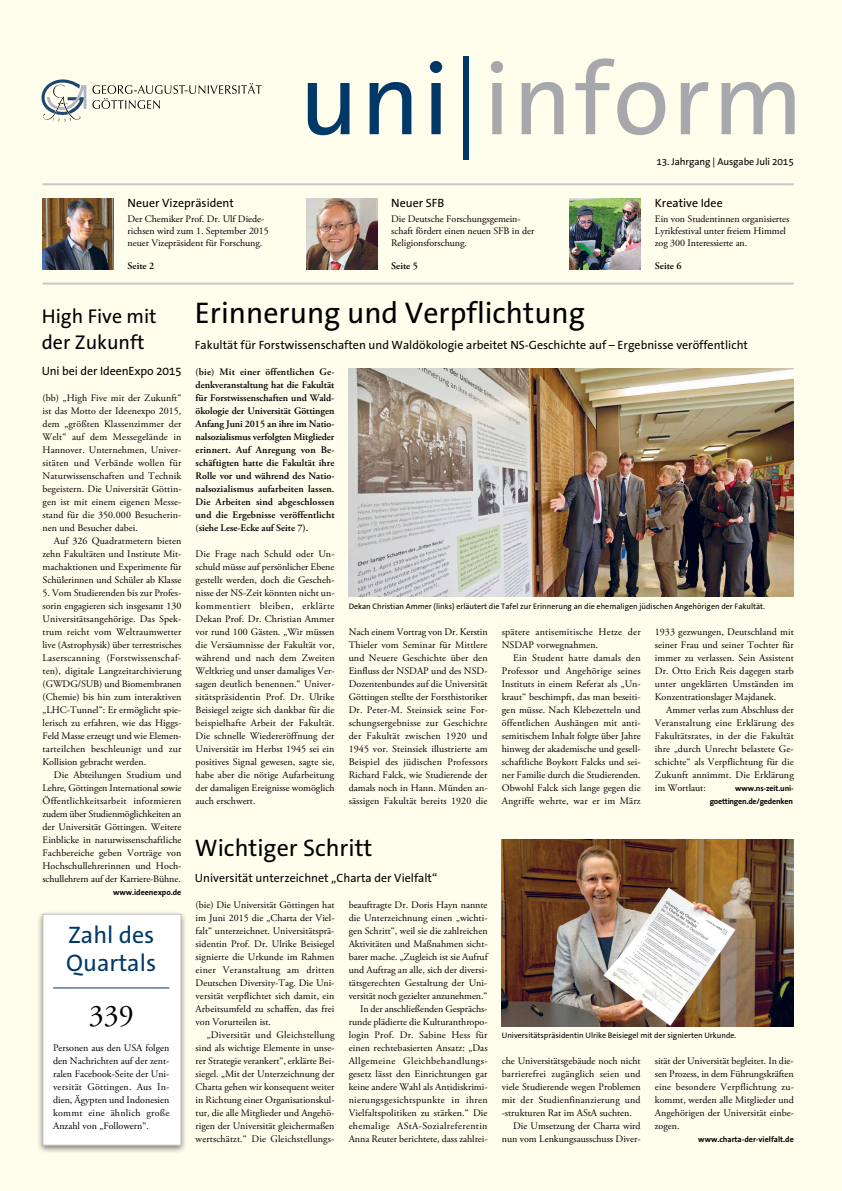
<style>
.page{position:relative;width:842px;height:1191px;background:#fffdec}
.page>*{position:absolute;margin:0;border:0;box-sizing:border-box;transform-origin:0 0}
.t1{font:103px "The Sans Expo";letter-spacing:.025em;color:#a7a8ab}
.t2{font:30px "The Sans Expo";color:#000}
.t3{font:30px "Adobe Garamond Pro";color:#000}
.t4{font:24px "The Sans Expo";color:#000}
.t5{font:24px/28.8px "The Sans Expo";color:#003967}
.t6{font:20px/26px "The Sans Expo";color:#000}
.t7{font:12px "The Sans Expo";color:#000}
.t8{font:10px/13px "Adobe Garamond Pro";color:#000;text-align:justify}
.t9{font:600 10px/13px "Adobe Garamond Pro";color:#000;text-align:justify}
.t10{font:10px/13px "Adobe Garamond Pro";letter-spacing:.02em;color:#000}
.t11{font:10px "The Sans Expo";letter-spacing:-.01em;color:#000}
.t12{font:8px "The Sans Expo";color:#000}
.t13{font:700 8px "The Sans Expo";color:#000}
.t14{font:700 8px/13px "The Sans Expo";letter-spacing:-.025em;color:#000;text-align:right}
.s1{color:#003967}
.s2{font-weight:300;color:#003967}
</style>
<div class="page">
<svg style="left:92px;top:83px;width:170px;height:26px"></svg>
<svg style="left:42px;top:79px;width:44px;height:42px"></svg>
<hr style="left:43px;top:183px;width:751px;height:2px;background:#c6c8ca">
<hr style="left:43px;top:282px;width:751px;height:2px;background:#c6c8ca">
<img style="left:502px;top:839px;width:292px;height:187px">
<img style="left:349px;top:369px;width:445px;height:227px">
<img style="left:43px;top:198px;width:70px;height:71px">
<img style="left:306px;top:198px;width:71px;height:71px">
<img style="left:570px;top:198px;width:71px;height:71px">
<div style="left:37px;top:910px;width:150px;height:244px;background:#000;opacity:.5"></div>
<div style="left:43px;top:913px;width:138px;height:232px;background:#fff;border:1px solid #c6c8ca"></div>
<hr style="left:53px;top:987px;width:116px;height:1px;background:#003967">
<p class="t7" style="left:128px;top:197px;width:108px">Neuer Vizepräsident</p>
<p class="t8" style="left:128px;top:213px;width:143px;line-height:12px;text-align:left">Der Chemiker Prof. Dr. Ulf Diede&shy;richsen wird zum 1. September 2015 neuer Vizepräsident für Forschung.</p>
<p class="t9" style="left:128px;top:259px;width:28px">Seite 2</p>
<h1 class="t1" style="left:299px;top:44px;width:506px"><span class="s1">uni</span><span class="s2">|</span>inform</h1>
<p class="t11" style="left:656px;top:156px;width:139px">13. Jahrgang | Ausgabe Juli 2015</p>
<p class="t7" style="left:391px;top:197px;width:55px">Neuer SFB</p>
<p class="t8" style="left:391px;top:213px;width:145px;line-height:12px;text-align:left">Die Deutsche Forschungsgemein&shy;schaft fördert einen neuen SFB in der<br>Religionsforschung.</p>
<p class="t9" style="left:391px;top:259px;width:28px">Seite 5</p>
<p class="t7" style="left:655px;top:197px;width:69px">Kreative Idee</p>
<p class="t8" style="left:655px;top:213px;width:136px;line-height:12px;text-align:left">Ein von Studentinnen organisiertes<br>Lyrikfestival unter freiem Himmel zog 300 Interessierte an.</p>
<p class="t9" style="left:655px;top:259px;width:28px">Seite 6</p>
<h3 class="t6" style="left:42px;top:304px;width:116px">High Five mit der Zukunft</h3>
<p class="t7" style="left:42px;top:364px;width:141px">Uni bei der IdeenExpo 2015</p>
<p class="t8" style="left:43px;top:392px;width:141px">(bb) „High Five mit der Zukunft“ ist das Motto der Ideenexpo 2015, dem „größten Klassenzimmer der Welt“ auf dem Messegelände in Hannover. Unternehmen, Univer&shy;sitäten und Verbände wollen für Naturwissenschaften und Technik begeistern. Die Universität Göttin&shy;gen ist mit einem eigenen Messe&shy;stand für die 350.000 Besucherin&shy;nen und Besucher dabei.</p>
<p class="t8" style="left:43px;top:535px;width:140px;text-indent:11px">Auf 326 Quadratmetern bieten zehn Fakultäten und Institute Mit&shy;machaktionen und Experimente für Schülerinnen und Schüler ab Klasse</p>
<p class="t8" style="left:43px;top:587px;width:140px">5. Vom Studierenden bis zur Profes&shy;sorin engagieren sich insgesamt 130<br>Universitätsangehörige. Das Spek&shy;trum reicht vom Weltraumwetter live (Astrophysik) über terrestrisches Laserscanning (Forstwissenschaf&shy;ten), digitale Langzeitarchivierung (GWDG/SUB) und Biomembranen (Chemie) bis hin zum interaktiven „LHC-Tunnel“: Er ermöglicht spie&shy;lerisch zu erfahren, wie das Higgs-Feld Masse erzeugt und wie Elemen&shy;tarteilchen beschleunigt und zur Kollision gebracht werden.</p>
<p class="t8" style="left:43px;top:769px;width:140px;text-indent:11px">Die Abteilungen Studium und Lehre, Göttingen International sowie Öffentlichkeitsarbeit informieren zudem über Studienmöglichkeiten an der Universität Göttingen. Weitere Einblicke in naturwissenschaftliche Fachbereiche geben Vorträge von Hochschullehrerinnen und Hoch&shy;schullehrern auf der Karriere-Bühne.</p>
<p class="t13" style="left:113px;top:888px;width:70px">www.ideenexpo.de</p>
<h3 class="t5" style="left:66px;top:920px;width:91px">Zahl des<br>Quartals</h3>
<h2 class="t3" style="left:89px;top:998px;width:47px">339</h2>
<p class="t8" style="left:53px;top:1042px;width:118px">Personen aus den USA folgen den Nachrichten auf der zent&shy;ralen Facebook-Seite der Uni&shy;versität Göttingen. Aus In&shy;dien, Ägypten und Indonesien kommt eine ähnlich große Anzahl von „Followern“.</p>
<h2 class="t2" style="left:195px;top:297px;width:392px">Erinnerung und Verpflichtung</h2>
<p class="t7" style="left:195px;top:338px;width:555px">Fakultät für Forstwissenschaften und Waldökologie arbeitet NS-Geschichte auf – Ergebnisse veröffentlicht</p>
<p class="t9" style="left:196px;top:365px;width:140px">(bie) Mit einer öffentlichen Ge&shy;denkveranstaltung hat die Fakultät für Forstwissenschaften und Wald&shy;ökologie der Universität Göttingen Anfang Juni 2015 an ihre im Natio&shy;nalsozialismus verfolgten Mitglieder erinnert. Auf Anregung von Be&shy;schäftigten hatte die Fakultät ihre Rolle vor und während des Natio&shy;nalsozialismus aufarbeiten lassen.<br>Die Arbeiten sind abgeschlossen und die Ergebnisse veröffentlicht (siehe Lese-Ecke auf Seite 7).</p>
<p class="t8" style="left:196px;top:548px;width:141px">Die Frage nach Schuld oder Un&shy;schuld müsse auf persönlicher Ebene gestellt werden, doch die Gescheh&shy;nisse der NS-Zeit könnten nicht un&shy;kommentiert bleiben, erklärte Dekan Prof. Dr. Christian Ammer vor rund 100 Gästen. „Wir müssen die Versäumnisse der Fakultät vor, während und nach dem Zweiten Weltkrieg und unser damaliges Ver&shy;sagen deutlich benennen.“ Univer&shy;sitätspräsidentin Prof. Dr. Ulrike Beisiegel zeigte sich dankbar für die beispielhafte Arbeit der Fakultät.<br>Die schnelle Wiedereröffnung der Universität im Herbst 1945 sei ein positives Signal gewesen, sagte sie, habe aber die nötige Aufarbeitung der damaligen Ereignisse womöglich auch erschwert.</p>
<p class="t12" style="left:349px;top:602px;width:418px">Dekan Christian Ammer (links) erläutert die Tafel zur Erinnerung an die ehemaligen jüdischen Angehörigen der Fakultät.</p>
<p class="t8" style="left:349px;top:626px;width:140px">Nach einem Vortrag von Dr. Kerstin Thieler vom Seminar für Mittlere und Neuere Geschichte über den Einfluss der NSDAP und des NSD-Dozentenbundes auf die Universität Göttingen stellte der Forsthistoriker Dr. Peter-M. Steinsiek seine For&shy;schungsergebnisse zur Geschichte der Fakultät zwischen 1920 und 1945 vor. Steinsiek illustrierte am Beispiel des jüdischen Professors Richard Falck, wie Studierende der damals noch in Hann. Münden an&shy;sässigen Fakultät bereits 1920 die</p>
<p class="t10" style="left:502px;top:626px;width:140px">spätere antisemitische Hetze der<br>NSDAP vorwegnahmen.</p>
<p class="t8" style="left:502px;top:652px;width:140px;text-indent:11px">Ein Student hatte damals den Professor und Angehörige seines Instituts in einem Referat als „Un&shy;kraut“ beschimpft, das man beseiti&shy;gen müsse. Nach Klebezetteln und öffentlichen Aushängen mit anti&shy;semitischem Inhalt folgte über Jahre hinweg der akademische und gesell&shy;schaftliche Boykott Falcks und sei&shy;ner Familie durch die Studierenden.<br>Obwohl Falck sich lange gegen die Angriffe wehrte, war er im März</p>
<p class="t8" style="left:655px;top:626px;width:140px">1933 gezwungen, Deutschland mit seiner Frau und seiner Tochter für immer zu verlassen. Sein Assistent Dr. Otto Erich Reis dagegen starb unter ungeklärten Umständen im Konzentrationslager Majdanek.</p>
<p class="t8" style="left:655px;top:704px;width:141px;text-indent:11px">Ammer verlas zum Abschluss der Veranstaltung eine Erklärung des Fakultätsrates, in der die Fakultät ihre „durch Unrecht belastete Ge&shy;schichte“ als Verpflichtung für die Zukunft annimmt. Die Erklärung im Wortlaut:</p>
<p class="t14" style="left:710px;top:782px;width:86px">www.ns-zeit.uni&shy;goettingen.de/gedenken</p>
<h3 class="t4" style="left:195px;top:835px;width:179px">Wichtiger Schritt</h3>
<p class="t7" style="left:195px;top:871px;width:244px">Universität unterzeichnet „Charta der Vielfalt“</p>
<p class="t8" style="left:196px;top:899px;width:140px">(bie) Die Universität Göttingen hat im Juni 2015 die „Charta der Viel&shy;falt“ unterzeichnet. Universitätsprä&shy;sidentin Prof. Dr. Ulrike Beisiegel signierte die Urkunde im Rahmen einer Veranstaltung am dritten Deutschen Diversity-Tag. Die Uni&shy;versität verpflichtet sich damit, ein Arbeitsumfeld zu schaffen, das frei von Vorurteilen ist.</p>
<p class="t8" style="left:196px;top:1029px;width:141px;text-indent:11px">„Diversität und Gleichstellung sind als wichtige Elemente in unse&shy;rer Strategie verankert“, erklärte Bei&shy;siegel. „Mit der Unterzeichnung der Charta gehen wir konsequent weiter in Richtung einer Organisationskul&shy;tur, die alle Mitglieder und Angehö&shy;rigen der Universität gleichermaßen wertschätzt.“ Die Gleichstellungs-</p>
<p class="t8" style="left:349px;top:899px;width:140px;text-align:right">beauftragte Dr. Doris Hayn nannte die Unterzeichnung einen „wichti&shy;gen Schritt“, weil sie die zahlreichen Aktivitäten und Maßnahmen sicht&shy;barer mache. „Zugleich ist sie Aufruf und Auftrag an alle, sich der diversi&shy;tätsgerechten Gestaltung der Uni&shy;versität noch gezielter anzunehmen.“ In der anschließenden Gesprächs&shy;runde plädierte die Kulturanthropo&shy;login Prof. Dr. Sabine Hess für einen rechtebasierten Ansatz: „Das Allgemeine Gleichbehandlungs&shy;gesetz lässt den Einrichtungen gar keine andere Wahl als Antidiskrimi&shy;nierungsgesichtspunkte in ihren Vielfaltspolitiken zu stärken.“ Die ehemalige AStA-Sozialreferentin Anna Reuter berichtete, dass zahlrei-</p>
<p class="t12" style="left:502px;top:1031px;width:236px">Universitätspräsidentin Ulrike Beisiegel mit der signierten Urkunde.</p>
<p class="t8" style="left:502px;top:1055px;width:140px">che Universitätsgebäude noch nicht</p>
<p class="t10" style="left:502px;top:1068px;width:140px">barrierefrei zugänglich seien und</p>
<p class="t8" style="left:502px;top:1081px;width:140px">viele Studierende wegen Problemen</p>
<p class="t8" style="left:502px;top:1094px;width:140px">mit der Studienfinanzierung und</p>
<p class="t8" style="left:502px;top:1107px;width:132px">-strukturen Rat im AStA suchten.</p>
<p class="t8" style="left:513px;top:1120px;width:129px">Die Umsetzung der Charta wird</p>
<p class="t8" style="left:502px;top:1133px;width:140px">nun vom Lenkungsausschuss Diver-</p>
<p class="t8" style="left:655px;top:1055px;width:140px">sität der Universität begleitet. In die&shy;sen Prozess, in dem Führungskräften eine besondere Verpflichtung zu&shy;kommt, werden alle Mitglieder und Angehörigen der Universität einbe&shy;zogen.</p>
<p class="t13" style="left:698px;top:1135px;width:97px">www.charta-der-vielfalt.de</p>
</div>
